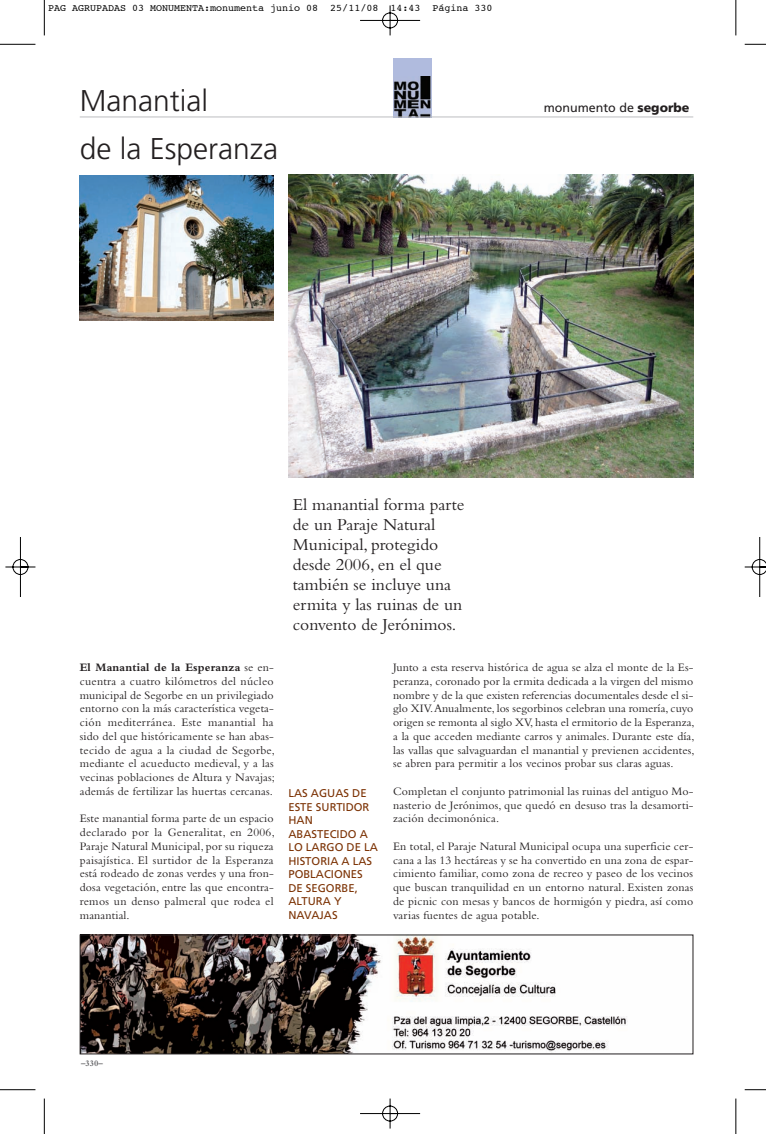
<style>
.page{position:relative;width:766px;height:1134px;background:#fff}
.page>*{position:absolute;margin:0;border:0;box-sizing:border-box;transform-origin:0 0}
.t1{font:300 30px "Frutiger";color:#231f20}
.t2{font:17.5px/20px "Bembo";color:#231f20}
.t3{font:12.5px "Frutiger";color:#231f20}
.t4{font:11.88px/13.8px "Bembo";letter-spacing:.015em;color:#231f20;text-align:justify}
.t5{font:11.25px/13.5px "Frutiger";color:#7c3204}
.t6{font:10px "Courier";color:#000}
.t7{font:700 8.75px "Bembo";color:#636366}
.s1{font-weight:900}
.s2{font-weight:700}
</style>
<div class="page">
<hr style="left:44px;top:0;width:1px;height:35px;background:#000">
<hr style="left:0;top:44px;width:35px;height:1px;background:#000">
<hr style="left:735px;top:0;width:1px;height:35px;background:#000">
<hr style="left:44px;top:1098px;width:1px;height:36px;background:#000">
<hr style="left:0;top:1089px;width:35px;height:1px;background:#000">
<hr style="left:735px;top:1098px;width:1px;height:36px;background:#000">
<img style="left:5px;top:5px;width:760px;height:1124px">
<p class="t6" style="left:48px;top:4px;width:445px">PAG AGRUPADAS 03 MONUMENTA:monumenta junio 08 25/11/08 14:43 Página 330</p>
<h1 class="t1" style="left:80px;top:88px;width:130px">Manantial</h1>
<h1 class="t1" style="left:80px;top:136px;width:200px">de la Esperanza</h1>
<p class="t3" style="left:543px;top:102px;width:147px">monumento de <span class="s1">segorbe</span></p>
<h2 class="t2" style="left:293px;top:496px;width:173px">El manantial forma parte de un Paraje Natural<br>Municipal, protegido desde 2006, en el que también se incluye una ermita y las ruinas de un convento de Jerónimos.</h2>
<p class="t4" style="left:80px;top:661px;width:196px"><span class="s2">El Manantial de la Esperanza</span> se en&shy;cuentra a cuatro kilómetros del núcleo municipal de Segorbe en un privilegiado entorno con la más característica vegeta&shy;ción mediterránea. Este manantial ha sido del que históricamente se han abas&shy;tecido de agua a la ciudad de Segorbe, mediante el acueducto medieval, y a las vecinas poblaciones de Altura y Navajas; además de fertilizar las huertas cercanas.</p>
<p class="t4" style="left:80px;top:813px;width:196px">Este manantial forma parte de un espacio declarado por la Generalitat, en 2006, Paraje Natural Municipal, por su riqueza paisajística. El surtidor de la Esperanza está rodeado de zonas verdes y una fron&shy;dosa vegetación, entre las que encontra&shy;remos un denso palmeral que rodea el manantial.</p>
<p class="t5" style="left:288px;top:787px;width:91px">LAS AGUAS DE<br>ESTE SURTIDOR<br>HAN<br>ABASTECIDO A<br>LO LARGO DE LA<br>HISTORIA A LAS<br>POBLACIONES<br>DE SEGORBE,<br>ALTURA Y<br>NAVAJAS</p>
<p class="t4" style="left:393px;top:661px;width:303px">Junto a esta reserva histórica de agua se alza el monte de la Es&shy;peranza, coronado por la ermita dedicada a la virgen del mismo nombre y de la que existen referencias documentales desde el si&shy;glo XIV. Anualmente, los segorbinos celebran una romería, cuyo origen se remonta al siglo XV, hasta el ermitorio de la Esperanza, a la que acceden mediante carros y animales. Durante este día, las vallas que salvaguardan el manantial y previenen accidentes, se abren para permitir a los vecinos probar sus claras aguas.</p>
<p class="t4" style="left:393px;top:785px;width:302px">Completan el conjunto patrimonial las ruinas del antiguo Mo&shy;nasterio de Jerónimos, que quedó en desuso tras la desamorti&shy;zación decimonónica.</p>
<p class="t4" style="left:393px;top:840px;width:302px">En total, el Paraje Natural Municipal ocupa una superficie cer&shy;cana a las 13 hectáreas y se ha convertido en una zona de espar&shy;cimiento familiar, como zona de recreo y paseo de los vecinos que buscan tranquilidad en un entorno natural. Existen zonas de picnic con mesas y bancos de hormigón y piedra, así como varias fuentes de agua potable.</p>
<p class="t7" style="left:81px;top:1060px;width:23px">–330–</p>
</div>
